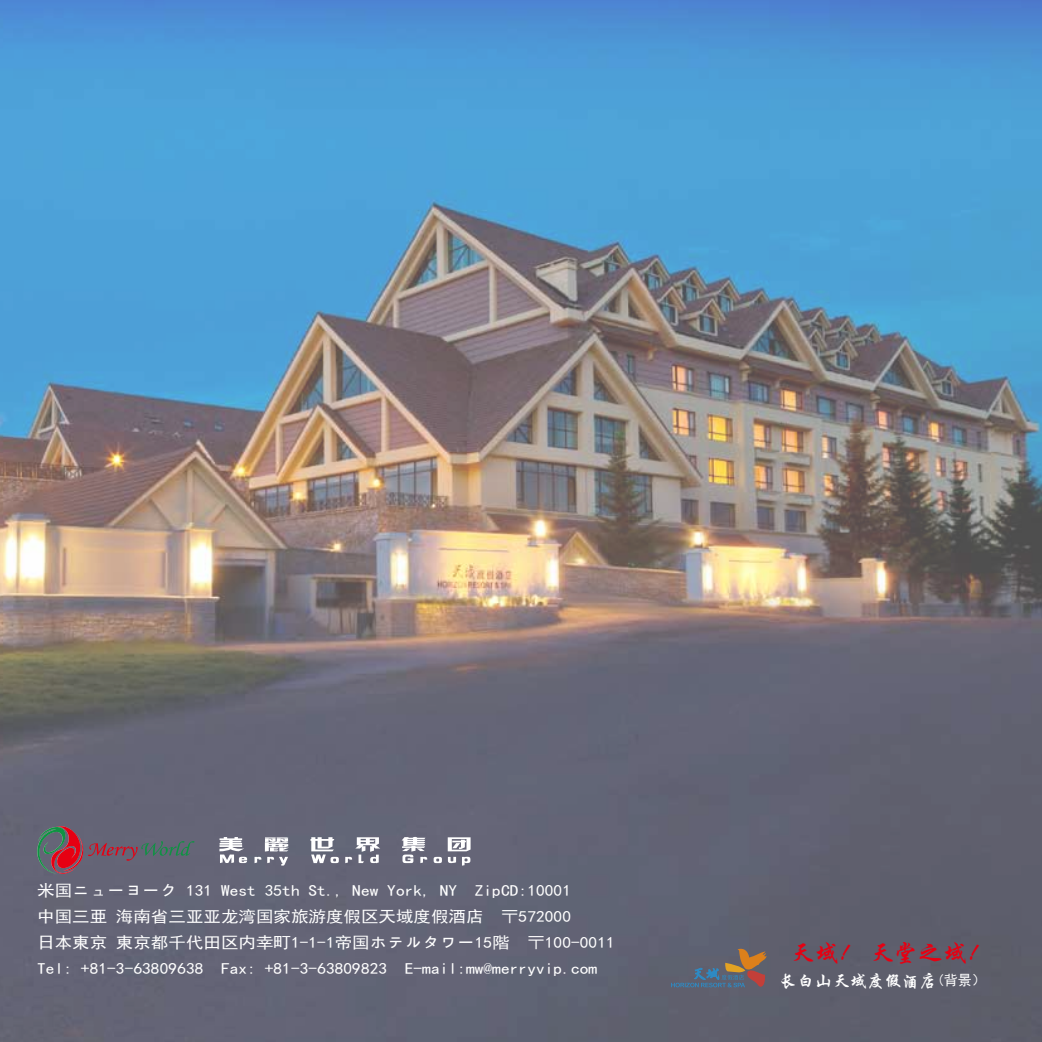
<style>
.page{position:relative;width:1042px;height:1042px;background:#fff}
.page>*{position:absolute;margin:0;border:0;box-sizing:border-box;transform-origin:0 0}
.t1{font:24.5px "ST Xingkai";color:#e60012}
.t2{font:17.5px "ST Xingkai";color:#fff}
.t3{font:15.75px/25.9px "Sim Hei";color:#fff;scale:1.11 1}
.s1{font-family:"Sim Hei";font-size:14px}
</style>
<div class="page">
<img style="left:0;top:0;width:1042px;height:1042px">
<svg style="left:35px;top:825px;width:159px;height:50px"></svg>
<svg style="left:254px;top:857px;width:7px;height:6px"></svg>
<svg style="left:267px;top:857px;width:21px;height:8px"></svg>
<svg style="left:434px;top:857px;width:8px;height:6px"></svg>
<svg style="left:448px;top:857px;width:8px;height:6px"></svg>
<svg style="left:462px;top:857px;width:8px;height:8px"></svg>
<svg style="left:310px;top:837px;width:29px;height:26px"></svg>
<svg style="left:345px;top:837px;width:35px;height:26px"></svg>
<svg style="left:402px;top:837px;width:25px;height:26px"></svg>
<svg style="left:448px;top:837px;width:22px;height:14px"></svg>
<svg style="left:265px;top:837px;width:24px;height:14px"></svg>
<svg style="left:219px;top:837px;width:28px;height:26px"></svg>
<svg style="left:671px;top:947px;width:96px;height:40px"></svg>
<p class="t3" style="left:37px;top:878px;width:522px">米国ニューヨーク 131 West 35th St., New York, NY ZipCD:10001<br>中国三亜 海南省三亚亚龙湾国家旅游度假区天域度假酒店 〒572000<br>日本東京 東京都千代田区内幸町1-1-1帝国ホテルタワー15階 〒100-0011<br>Tel: +81-3-63809638 Fax: +81-3-63809823 E-mail:mw@merryvip.com</p>
<h1 class="t1" style="left:789px;top:940px;width:203px">天域！ 天堂之域！</h1>
<p class="t2" style="left:779px;top:971px;width:208px">长白山天域度假酒店<span class="s1">(背景）</span></p>
</div>
